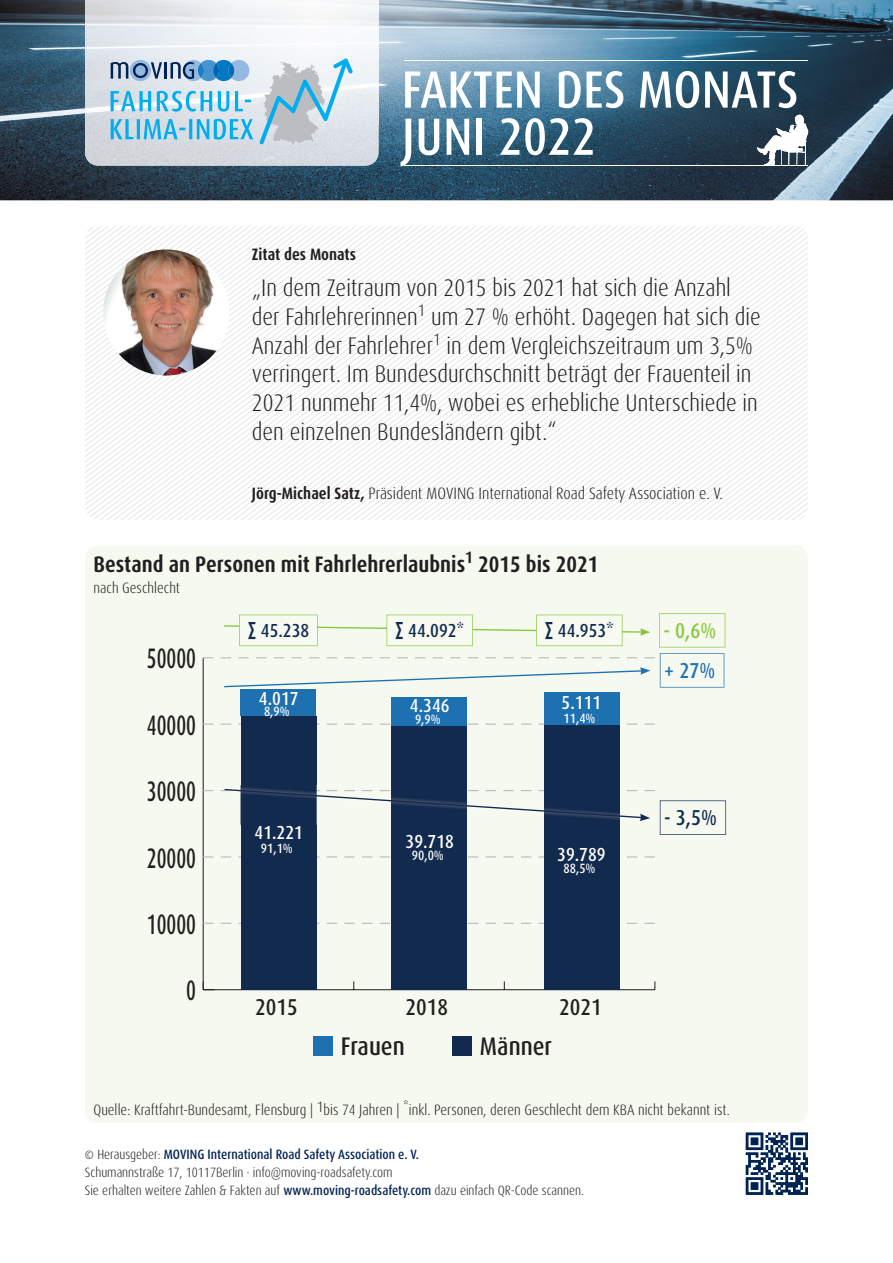
<style>
.page{position:relative;width:893px;height:1263px;background:#fff}
.page>*{position:absolute;margin:0;border:0;box-sizing:border-box;transform-origin:0 0}
.t1{font:500 condensed 52.5px "Dax OT";color:#fff}
.t2{font:500 condensed 28.2px "Dax OT";color:#231f20;scale:.75 1}
.t3{font:500 condensed 25.5px "Dax OT";color:#231f20}
.t4{font:300 condensed 24px/28.8px "Dax OT";color:#231f20}
.t5{font:500 condensed 22.95px "Dax OT";color:#231f20}
.t6{font:700 condensed 22.5px "Dax OT";color:#231f20}
.t7{font:500 condensed 21.6px "Dax OT";color:#8bc63e}
.t8{font:500 condensed 21.6px "Dax OT";color:#112a4d}
.t9{font:500 condensed 21.6px "Dax OT";color:#1e71b0}
.t10{font:500 condensed 18.9px "Dax OT";color:#fff}
.t11{font:500 condensed 18.9px "Dax OT";color:#112a4d}
.t12{font:300 condensed 16.5px "Dax OT";color:#231f20}
.t13{font:700 condensed 16.5px "Dax OT";color:#231f20}
.t14{font:300 condensed 15px "Dax OT";color:#231f20}
.t15{font:300 condensed 13.5px/18px "Dax OT";color:#231f20}
.t16{font:500 condensed 13.5px "Dax OT";color:#fff}
.s1{font-weight:700}
.s2{font-size:12px}
.s3{font-weight:500;color:#002354}
</style>
<div class="page">
<img style="left:0;top:0;width:893px;height:200px">
<img style="left:85px;top:0;width:293px;height:166px">
<svg style="left:259px;top:58px;width:94px;height:87px"></svg>
<svg style="left:111px;top:60px;width:138px;height:21px;background:#7aa1c5"></svg>
<svg style="left:111px;top:119px;width:142px;height:21px;background:#85cae7"></svg>
<svg style="left:111px;top:91px;width:140px;height:21px;background:#96d5ee"></svg>
<hr style="left:405px;top:61px;width:403px;height:1px;background:#fff">
<hr style="left:405px;top:165px;width:403px;height:1px;background:#fff">
<div style="left:85px;top:545px;width:723px;height:578px;background:#f5f9ef;border-radius:13px"></div>
<svg style="left:87px;top:350px;width:721px;height:4px"></svg>
<svg style="left:85px;top:357px;width:723px;height:4px"></svg>
<svg style="left:85px;top:367px;width:723px;height:4px"></svg>
<svg style="left:85px;top:374px;width:723px;height:4px"></svg>
<svg style="left:86px;top:378px;width:722px;height:3px"></svg>
<svg style="left:85px;top:381px;width:722px;height:3px"></svg>
<svg style="left:85px;top:384px;width:723px;height:4px"></svg>
<svg style="left:87px;top:388px;width:718px;height:3px"></svg>
<svg style="left:85px;top:391px;width:723px;height:3px"></svg>
<svg style="left:85px;top:394px;width:723px;height:4px"></svg>
<svg style="left:88px;top:398px;width:718px;height:3px"></svg>
<svg style="left:85px;top:401px;width:723px;height:4px"></svg>
<svg style="left:86px;top:405px;width:722px;height:3px"></svg>
<svg style="left:85px;top:408px;width:722px;height:3px"></svg>
<svg style="left:85px;top:411px;width:723px;height:4px"></svg>
<svg style="left:87px;top:415px;width:721px;height:3px"></svg>
<svg style="left:85px;top:418px;width:723px;height:4px"></svg>
<svg style="left:85px;top:422px;width:723px;height:3px"></svg>
<svg style="left:87px;top:425px;width:719px;height:3px"></svg>
<svg style="left:85px;top:428px;width:723px;height:4px"></svg>
<svg style="left:85px;top:432px;width:723px;height:3px"></svg>
<svg style="left:85px;top:435px;width:721px;height:4px"></svg>
<svg style="left:85px;top:439px;width:723px;height:3px"></svg>
<svg style="left:86px;top:442px;width:722px;height:3px"></svg>
<svg style="left:85px;top:445px;width:722px;height:4px"></svg>
<svg style="left:85px;top:449px;width:723px;height:3px"></svg>
<svg style="left:86px;top:452px;width:722px;height:4px"></svg>
<svg style="left:85px;top:456px;width:722px;height:3px"></svg>
<svg style="left:85px;top:459px;width:723px;height:61px"></svg>
<img style="left:103px;top:249px;width:126px;height:126px;border-radius:63px">
<svg style="left:757px;top:115px;width:51px;height:50px"></svg>
<svg style="left:746px;top:1133px;width:62px;height:62px"></svg>
<hr style="left:203px;top:989px;width:452px;height:1px;background:#231f20">
<hr style="left:203px;top:658px;width:1px;height:332px;background:#231f20">
<svg style="left:203px;top:723px;width:11px;height:2px"></svg>
<svg style="left:221px;top:723px;width:10px;height:2px"></svg>
<svg style="left:327px;top:723px;width:10px;height:2px"></svg>
<svg style="left:344px;top:723px;width:11px;height:2px"></svg>
<svg style="left:362px;top:723px;width:10px;height:2px"></svg>
<svg style="left:380px;top:723px;width:10px;height:2px"></svg>
<svg style="left:468px;top:723px;width:10px;height:2px"></svg>
<svg style="left:486px;top:723px;width:10px;height:2px"></svg>
<svg style="left:503px;top:723px;width:11px;height:2px"></svg>
<svg style="left:521px;top:723px;width:10px;height:2px"></svg>
<svg style="left:627px;top:723px;width:10px;height:2px"></svg>
<svg style="left:645px;top:723px;width:10px;height:2px"></svg>
<div style="left:241px;top:689px;width:75px;height:27px;background:#1e71b0"></div>
<div style="left:391px;top:697px;width:76px;height:29px;background:#1e71b0"></div>
<div style="left:544px;top:692px;width:76px;height:33px;background:#1e71b0"></div>
<div style="left:241px;top:716px;width:75px;height:274px;background:#112a4d"></div>
<div style="left:391px;top:726px;width:76px;height:264px;background:#112a4d"></div>
<div style="left:544px;top:725px;width:76px;height:265px;background:#112a4d"></div>
<svg style="left:642px;top:629px;width:8px;height:6px"></svg>
<svg style="left:659px;top:613px;width:66px;height:34px"></svg>
<svg style="left:224px;top:670px;width:403px;height:17px"></svg>
<svg style="left:627px;top:653px;width:97px;height:34px"></svg>
<svg style="left:660px;top:800px;width:66px;height:35px"></svg>
<svg style="left:224px;top:615px;width:418px;height:31px"></svg>
<svg style="left:536px;top:615px;width:86px;height:31px"></svg>
<img style="left:225px;top:785px;width:428px;height:40px">
<svg style="left:642px;top:790px;width:13px;height:1px"></svg>
<svg style="left:221px;top:789px;width:421px;height:29px"></svg>
<svg style="left:640px;top:814px;width:10px;height:7px"></svg>
<div style="left:313px;top:1036px;width:19px;height:19px;background:#1e71b0"></div>
<div style="left:452px;top:1036px;width:19px;height:19px;background:#112a4d"></div>
<h1 class="t1" style="left:402px;top:56px;width:398px">FAKTEN DES MONATS</h1>
<h1 class="t1" style="left:402px;top:103px;width:196px">JUNI 2022</h1>
<p class="t13" style="left:252px;top:244px;width:106px">Zitat des Monats</p>
<p class="t4" style="left:252px;top:273px;width:510px">„In dem Zeitraum von 2015 bis 2021 hat sich die Anzahl der Fahrlehrerinnen<sup>1</sup> um 27 % erhöht. Dagegen hat sich die Anzahl der Fahrlehrer<sup>1</sup> in dem Vergleichszeitraum um 3,5% verringert. Im Bundesdurchschnitt beträgt der Frauenteil in 2021 nunmehr 11,4%, wobei es erhebliche Unterschiede in den einzelnen Bundesländern gibt.“</p>
<p class="t12" style="left:252px;top:482px;width:472px"><span class="s1">Jörg-Michael Satz,</span> Präsident MOVING International Road Safety Association e. V.</p>
<p class="t6" style="left:94px;top:549px;width:506px">Bestand an Personen mit Fahrlehrerlaubnis<sup>1</sup> 2015 bis 2021</p>
<p class="t14" style="left:94px;top:578px;width:88px">nach Geschlecht</p>
<p class="t2" style="left:147px;top:640px;width:67px">50000</p>
<p class="t2" style="left:147px;top:707px;width:67px">40000</p>
<p class="t2" style="left:147px;top:773px;width:67px">30000</p>
<p class="t2" style="left:147px;top:840px;width:67px">20000</p>
<p class="t2" style="left:147px;top:906px;width:67px">10000</p>
<p class="t2" style="left:186px;top:972px;width:15px">0</p>
<p class="t11" style="left:248px;top:618px;width:63px"><span class="s1">∑</span> 45.238</p>
<p class="t11" style="left:395px;top:618px;width:71px"><span class="s1">∑</span> 44.092*</p>
<p class="t11" style="left:544px;top:618px;width:71px"><span class="s1">∑</span> 44.953*</p>
<p class="t10" style="left:259px;top:686px;width:41px">4.017</p>
<p class="t16" style="left:264px;top:703px;width:27px">8,9%</p>
<p class="t10" style="left:255px;top:820px;width:50px">41.221</p>
<p class="t16" style="left:261px;top:839px;width:33px">91,1%</p>
<p class="t10" style="left:410px;top:694px;width:41px">4.346</p>
<p class="t10" style="left:562px;top:691px;width:41px">5.111</p>
<p class="t16" style="left:415px;top:710px;width:27px">9,9%</p>
<p class="t16" style="left:564px;top:710px;width:33px">11,4%</p>
<p class="t10" style="left:406px;top:829px;width:50px">39.718</p>
<p class="t16" style="left:412px;top:847px;width:33px">90,0%</p>
<p class="t10" style="left:557px;top:842px;width:50px">39.789</p>
<p class="t16" style="left:564px;top:860px;width:33px">88,5%</p>
<p class="t5" style="left:255px;top:992px;width:44px">2015</p>
<p class="t5" style="left:406px;top:992px;width:44px">2018</p>
<p class="t5" style="left:559px;top:992px;width:44px">2021</p>
<p class="t3" style="left:341px;top:1030px;width:66px">Frauen</p>
<p class="t3" style="left:480px;top:1030px;width:74px">Männer</p>
<p class="t7" style="left:664px;top:616px;width:54px">- 0,6%</p>
<p class="t9" style="left:664px;top:657px;width:53px">+ 27%</p>
<p class="t8" style="left:664px;top:804px;width:54px">- 3,5%</p>
<p class="t14" style="left:93px;top:1101px;width:638px">Quelle: Kraftfahrt-Bundesamt, Flensburg | 1bis 74 Jahren | *inkl. Personen, deren Geschlecht dem KBA nicht bekannt ist.</p>
<p class="t15" style="left:85px;top:1145px;width:501px"><span class="s2">©</span> Herausgeber: <span class="s3">MOVING International Road Safety Association e. V.<br></span>Schumannstraße 17, 10117Berlin · info@moving-roadsafety.com<br>Sie erhalten weitere Zahlen &amp; Fakten auf <span class="s3">www.moving-roadsafety.com</span> dazu einfach QR-Code scannen.</p>
</div>
